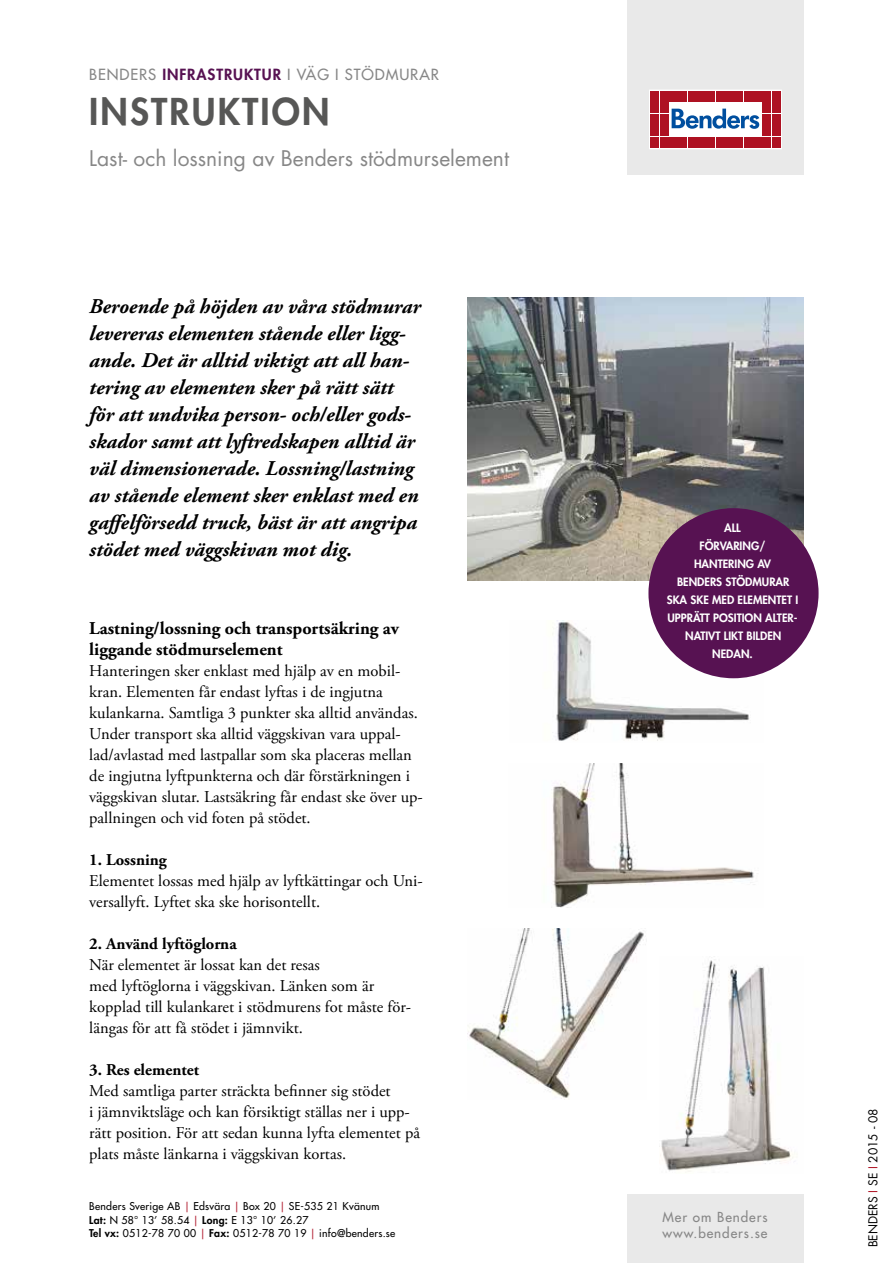
<style>
.page{position:relative;width:893px;height:1263px;background:#fff}
.page>*{position:absolute;margin:0;border:0;box-sizing:border-box;transform-origin:0 0}
.t1{font:800 36px "Futura Std";letter-spacing:.06em;color:#575756}
.t2{font:italic 700 21px/27px "Adobe Garamond Pro";color:#000}
.t3{font:21px "Futura Std";color:#878787}
.t4{font:700 18px/21px "Adobe Garamond Pro";color:#000}
.t5{font:16.5px/21px "Adobe Garamond Pro";color:#000}
.t6{font:700 16.5px "Adobe Garamond Pro";color:#000}
.t7{font:500 15px "Futura Std";letter-spacing:.06em;color:#878787}
.t8{font:500 13.5px/16.2px "Futura Std";letter-spacing:.07em;color:#878787}
.t9{font:12px "Futura Std";color:#000}
.t10{font:800 11.25px/18px "Futura Std";color:#fff;text-align:center}
.t11{font:500 10.5px/13.5px "Futura Std";letter-spacing:.025em;color:#000}
.s1{font-weight:800;color:#571252}
.s2{color:#b22234}
.s3{font-weight:800}
.s4{color:#ae1122}
</style>
<div class="page">
<div style="left:627px;top:0;width:177px;height:174px;background:#e9e9e9"></div>
<svg style="left:651px;top:92px;width:128px;height:55px;background:#f1dadd"></svg>
<div style="left:649px;top:90px;width:132px;height:59px;border:1px solid #fff"></div>
<div style="left:651px;top:91px;width:8px;height:11px;background:#ae1122"></div>
<div style="left:660px;top:91px;width:8px;height:11px;background:#ae1122"></div>
<div style="left:651px;top:103px;width:8px;height:10px;background:#ae1122"></div>
<div style="left:660px;top:103px;width:8px;height:10px;background:#ae1122"></div>
<div style="left:651px;top:114px;width:8px;height:11px;background:#ae1122"></div>
<div style="left:660px;top:114px;width:8px;height:11px;background:#ae1122"></div>
<div style="left:651px;top:126px;width:8px;height:10px;background:#ae1122"></div>
<div style="left:660px;top:126px;width:8px;height:10px;background:#ae1122"></div>
<div style="left:651px;top:137px;width:8px;height:11px;background:#ae1122"></div>
<div style="left:660px;top:137px;width:8px;height:11px;background:#ae1122"></div>
<div style="left:669px;top:91px;width:8px;height:11px;background:#ae1122"></div>
<div style="left:679px;top:91px;width:8px;height:11px;background:#ae1122"></div>
<div style="left:688px;top:91px;width:8px;height:11px;background:#ae1122"></div>
<div style="left:697px;top:91px;width:9px;height:11px;background:#ae1122"></div>
<div style="left:707px;top:91px;width:8px;height:11px;background:#ae1122"></div>
<div style="left:716px;top:91px;width:8px;height:11px;background:#ae1122"></div>
<div style="left:725px;top:91px;width:9px;height:11px;background:#ae1122"></div>
<div style="left:735px;top:91px;width:8px;height:11px;background:#ae1122"></div>
<div style="left:744px;top:91px;width:8px;height:11px;background:#ae1122"></div>
<div style="left:753px;top:91px;width:9px;height:11px;background:#ae1122"></div>
<div style="left:669px;top:137px;width:8px;height:11px;background:#ae1122"></div>
<div style="left:679px;top:137px;width:8px;height:11px;background:#ae1122"></div>
<div style="left:688px;top:137px;width:8px;height:11px;background:#ae1122"></div>
<div style="left:697px;top:137px;width:9px;height:11px;background:#ae1122"></div>
<div style="left:707px;top:137px;width:8px;height:11px;background:#ae1122"></div>
<div style="left:716px;top:137px;width:8px;height:11px;background:#ae1122"></div>
<div style="left:725px;top:137px;width:9px;height:11px;background:#ae1122"></div>
<div style="left:735px;top:137px;width:8px;height:11px;background:#ae1122"></div>
<div style="left:744px;top:137px;width:8px;height:11px;background:#ae1122"></div>
<div style="left:753px;top:137px;width:9px;height:11px;background:#ae1122"></div>
<div style="left:763px;top:91px;width:8px;height:11px;background:#ae1122"></div>
<div style="left:772px;top:91px;width:8px;height:11px;background:#ae1122"></div>
<div style="left:763px;top:103px;width:8px;height:10px;background:#ae1122"></div>
<div style="left:772px;top:103px;width:8px;height:10px;background:#ae1122"></div>
<div style="left:763px;top:114px;width:8px;height:11px;background:#ae1122"></div>
<div style="left:772px;top:114px;width:8px;height:11px;background:#ae1122"></div>
<div style="left:763px;top:126px;width:8px;height:10px;background:#ae1122"></div>
<div style="left:772px;top:126px;width:8px;height:10px;background:#ae1122"></div>
<div style="left:763px;top:137px;width:8px;height:11px;background:#ae1122"></div>
<div style="left:772px;top:137px;width:8px;height:11px;background:#ae1122"></div>
<svg style="left:672px;top:109px;width:87px;height:20px;background:#8aaed3"></svg>
<div style="left:627px;top:1195px;width:177px;height:68px;background:#e9e9e9"></div>
<img style="left:468px;top:298px;width:336px;height:282px">
<img style="left:552px;top:621px;width:211px;height:120px">
<img style="left:552px;top:764px;width:203px;height:143px">
<img style="left:659px;top:959px;width:136px;height:214px">
<img style="left:468px;top:928px;width:178px;height:172px">
<div style="left:648px;top:508px;width:171px;height:170px;background:#571252;border-radius:50%"></div>
<p class="t7" style="left:89px;top:65px;width:351px">BENDERS <span class="s1">INFRASTRUKTUR</span> I VÄG I STÖDMURAR</p>
<h1 class="t1" style="left:89px;top:89px;width:242px">INSTRUKTION</h1>
<p class="t3" style="left:89px;top:145px;width:421px">Last- och lossning av Benders stödmurselement</p>
<p class="t2" style="left:89px;top:293px;width:333px">Beroende på höjden av våra stödmurar levereras elementen stående eller ligg&shy;ande. Det är alltid viktigt att all han&shy;tering av elementen sker på rätt sätt för att undvika person- och/eller gods&shy;skador samt att lyftredskapen alltid är väl dimensionerade. Lossning/lastning av stående element sker enklast med en gaffelförsedd truck, bäst är att angripa stödet med väggskivan mot dig.</p>
<p class="t4" style="left:89px;top:618px;width:311px">Lastning/lossning och transportsäkring av liggande stödmurselement</p>
<p class="t5" style="left:89px;top:661px;width:335px">Hanteringen sker enklast med hjälp av en mobil&shy;kran. Elementen får endast lyftas i de ingjutna kulankarna. Samtliga 3 punkter ska alltid användas.<br>Under transport ska alltid väggskivan vara uppal&shy;lad/avlastad med lastpallar som ska placeras mellan de ingjutna lyftpunkterna och där förstärkningen i väggskivan slutar. Lastsäkring får endast ske över up&shy;pallningen och vid foten på stödet.</p>
<p class="t6" style="left:89px;top:850px;width:79px">1. Lossning</p>
<p class="t5" style="left:89px;top:871px;width:335px">Elementet lossas med hjälp av lyftkättingar och Uni&shy;versallyft. Lyftet ska ske horisontellt.</p>
<p class="t6" style="left:89px;top:934px;width:149px">2. Använd lyftöglorna</p>
<p class="t5" style="left:89px;top:955px;width:323px">När elementet är lossat kan det resas<br>med lyftöglorna i väggskivan. Länken som är kopplad till kulankaret i stödmurens fot måste för&shy;längas för att få stödet i jämnvikt.</p>
<p class="t6" style="left:89px;top:1060px;width:111px">3. Res elementet</p>
<p class="t5" style="left:89px;top:1081px;width:332px">Med samtliga parter sträckta befinner sig stödet<br>i jämnviktsläge och kan försiktigt ställas ner i upp&shy;rätt position. För att sedan kunna lyfta elementet på plats måste länkarna i väggskivan kortas.</p>
<p class="t11" style="left:89px;top:1199px;width:308px">Benders Sverige AB <span class="s2">|</span> Edsvära <span class="s2">|</span> Box 20 <span class="s2">|</span> SE-535 21 Kvänum<br><span class="s3">Lat:</span> N 58° 13’ 58.54 <span class="s2">|</span> <span class="s3">Long:</span> E 13° 10’ 26.27<br><span class="s3">Tel vx:</span> 0512-78 70 00 <span class="s2">|</span> <span class="s3">Fax:</span> 0512-78 70 19 <span class="s2">|</span> info@benders.se</p>
<p class="t10" style="left:667px;top:518px;width:133px">ALL<br>FÖRVARING/<br>HANTERING AV<br>BENDERS STÖDMURAR<br>SKA SKE MED ELEMENTET I<br>UPPRÄTT POSITION ALTER-<br>NATIVT LIKT BILDEN<br>NEDAN.</p>
<p class="t8" style="left:662px;top:1209px;width:107px">Mer om Benders www.benders.se</p>
<p class="t9" style="left:865px;top:1247px;width:140px;rotate:-90deg">BENDERS <span class="s4">I</span> SE <span class="s4">I</span> 2015 - 08</p>
</div>
